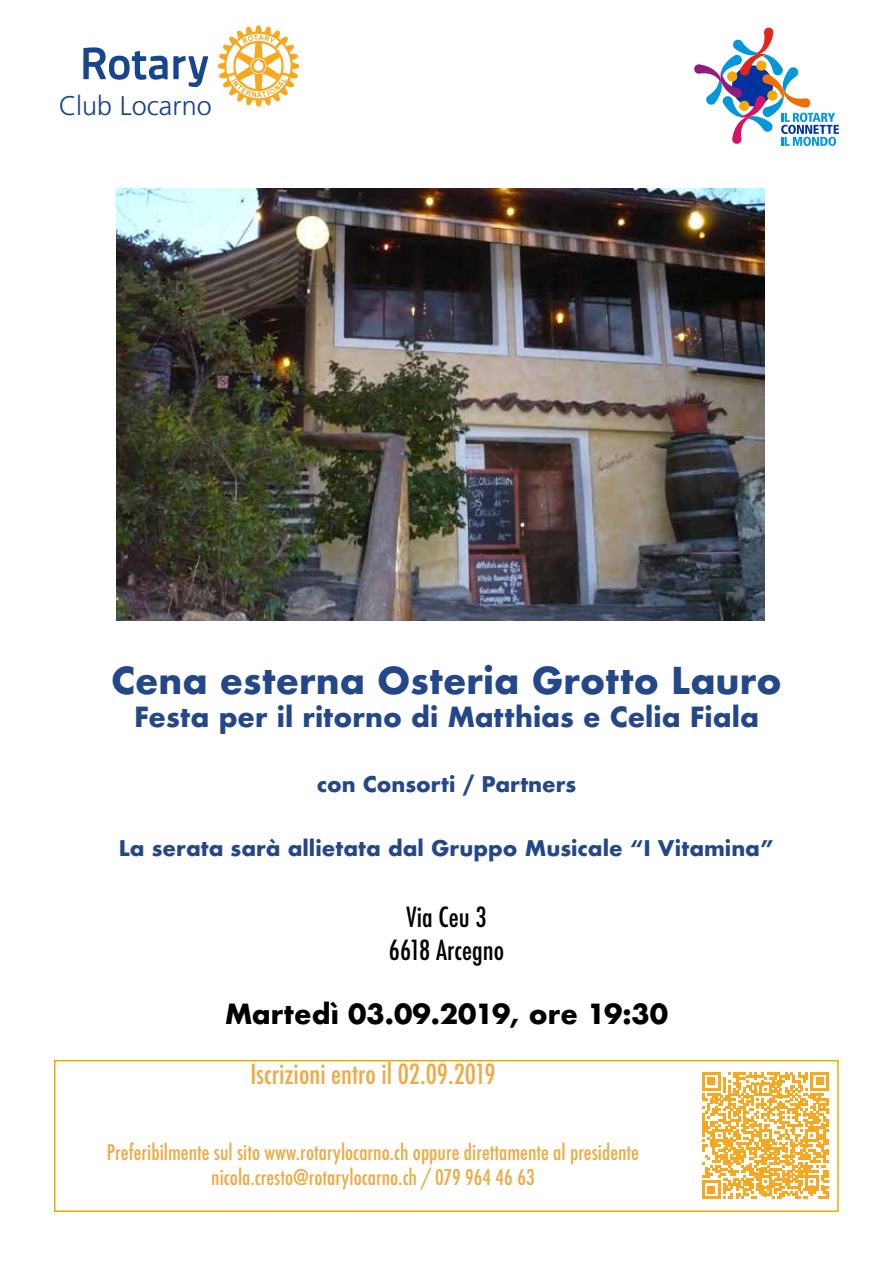
<style>
.page{position:relative;width:893px;height:1263px;background:#fff}
.page>*{position:absolute;margin:0;border:0;box-sizing:border-box;transform-origin:0 0}
.t1{font:700 36px "Futura";color:#234789}
.t2{font:700 27px "Futura";color:#234789}
.t3{font:500 condensed 27px "Futura";color:#ecab44}
.t4{font:700 27px "Futura";color:#000}
.t5{font:500 condensed 27px/32.4px "Futura";color:#000;text-align:center}
.t6{font:300 27px "Frutiger LT Std";color:#17418a}
.t7{font:500 condensed 21px/25.2px "Futura";color:#ecab44;text-align:center}
.t8{font:700 21px "Futura";color:#234789}
</style>
<div class="page">
<svg style="left:83px;top:47px;width:125px;height:40px"></svg>
<svg style="left:218px;top:26px;width:81px;height:81px"></svg>
<svg style="left:694px;top:28px;width:145px;height:118px"></svg>
<svg style="left:702px;top:1072px;width:127px;height:127px"></svg>
<div style="left:54px;top:1060px;width:785px;height:152px;border:2px solid #f5a800"></div>
<img style="left:116px;top:188px;width:648px;height:433px">
<p class="t6" style="left:58px;top:90px;width:155px">Club Locarno</p>
<h1 class="t1" style="left:111px;top:655px;width:672px">Cena esterna Osteria Grotto Lauro</h1>
<p class="t2" style="left:134px;top:697px;width:626px">Festa per il ritorno di Matthias e Celia Fiala</p>
<p class="t8" style="left:317px;top:768px;width:261px">con Consorti / Partners</p>
<p class="t8" style="left:119px;top:833px;width:657px">La serata sarà allietata dal Gruppo Musicale “I Vitamina”</p>
<p class="t5" style="left:389px;top:901px;width:117px">Via Ceu 3<br>6618 Arcegno</p>
<p class="t4" style="left:225px;top:995px;width:445px">Martedì 03.09.2019, ore 19:30</p>
<p class="t3" style="left:250px;top:1057px;width:247px">Iscrizioni entro il 02.09.2019</p>
<p class="t7" style="left:107px;top:1140px;width:533px">Preferibilmente sul sito www.rotarylocarno.ch oppure direttamente al presidente nicola.cresto@rotarylocarno.ch / 079 964 46 63</p>
</div>
